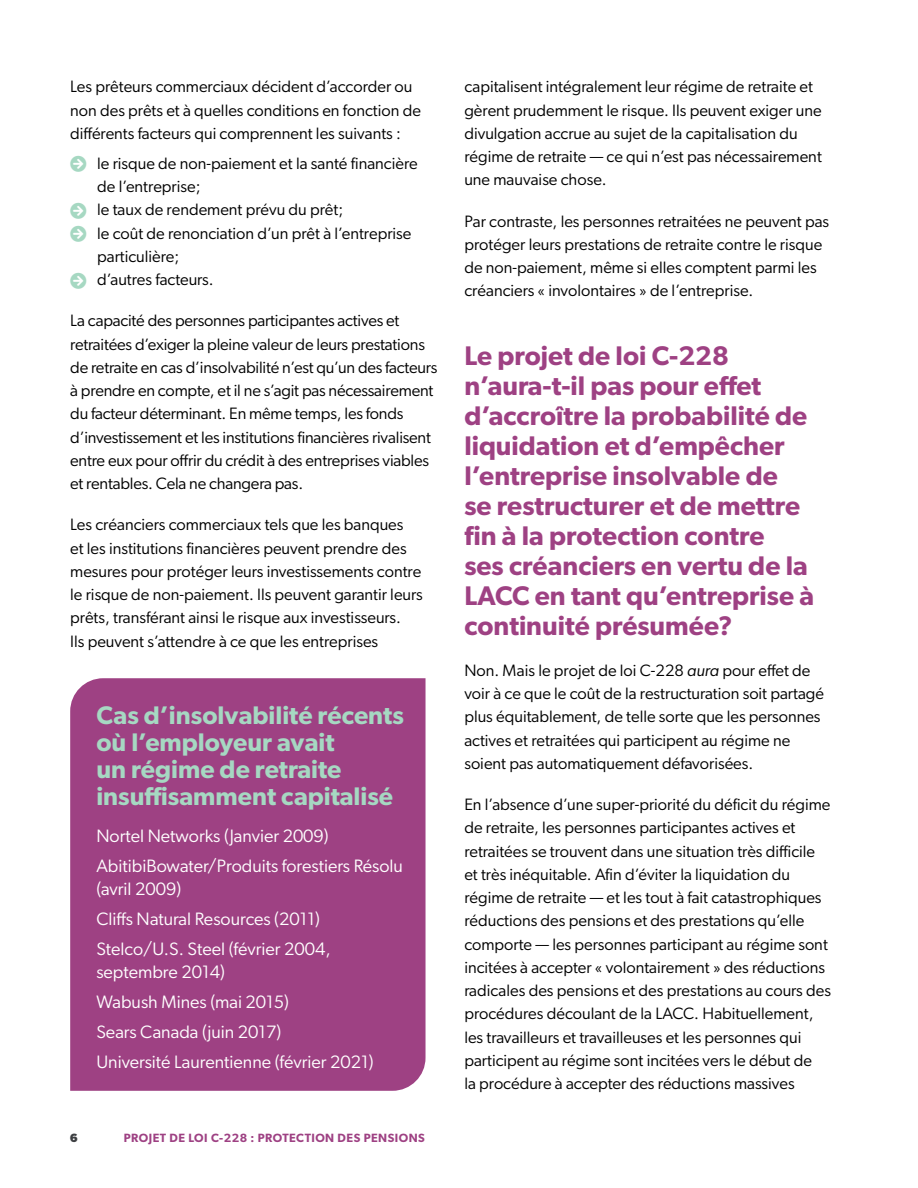
<style>
.page{position:relative;width:918px;height:1188px;background:#fff}
.page>*{position:absolute;margin:0;border:0;box-sizing:border-box;transform-origin:0 0}
.t1{font:600 27px/30px "Gibson";color:#9e4183}
.t2{font:600 25.5px/27px "Gibson";color:#a6d8c2}
.t3{font:18px/30px "Gibson";color:#fff}
.t4{font:16.5px/23.2px "Gibson";color:#000}
.t5{font:600 12px "Gibson";letter-spacing:.04em;color:#9e4183}
.t6{font:700 12px "Gibson";color:#3d3f42}
.s1{font-style:italic}
</style>
<div class="page">
<div style="left:70px;top:678px;width:356px;height:413px;background:#9e4183"></div>
<p class="t4" style="left:70px;top:75px;width:352px">Les prêteurs commerciaux décident d’accorder ou non des prêts et à quelles conditions en fonction de différents facteurs qui comprennent les suivants :</p>
<p class="t4" style="left:97px;top:151px;width:322px">le risque de non-paiement et la santé financière de l’entreprise;<br>le taux de rendement prévu du prêt;<br>le coût de renonciation d’un prêt à l’entreprise particulière;<br>d’autres facteurs.</p>
<p class="t4" style="left:70px;top:309px;width:369px">La capacité des personnes participantes actives et retraitées d’exiger la pleine valeur de leurs prestations de retraite en cas d’insolvabilité n’est qu’un des facteurs à prendre en compte, et il ne s’agit pas nécessairement du facteur déterminant. En même temps, les fonds d’investissement et les institutions financières rivalisent entre eux pour offrir du crédit à des entreprises viables et rentables. Cela ne changera pas.</p>
<p class="t4" style="left:70px;top:513px;width:354px">Les créanciers commerciaux tels que les banques<br>et les institutions financières peuvent prendre des mesures pour protéger leurs investissements contre le risque de non-paiement. Ils peuvent garantir leurs prêts, transférant ainsi le risque aux investisseurs.<br>Ils peuvent s’attendre à ce que les entreprises</p>
<h2 class="t2" style="left:96px;top:701px;width:309px">Cas d’insolvabilité récents où l’employeur avait<br>un régime de retraite insuffisamment capitalisé</h2>
<p class="t3" style="left:96px;top:820px;width:308px">Nortel Networks (Janvier 2009)<br>AbitibiBowater/Produits forestiers Résolu</p>
<p class="t3" style="left:96px;top:873px;width:236px">(avril 2009)<br>Cliffs Natural Resources (2011)<br>Stelco/U.S. Steel (février 2004,</p>
<p class="t3" style="left:96px;top:957px;width:279px">septembre 2014)<br>Wabush Mines (mai 2015)<br>Sears Canada (juin 2017)<br>Université Laurentienne (février 2021)</p>
<p class="t6" style="left:70px;top:1131px;width:9px">6</p>
<p class="t5" style="left:124px;top:1131px;width:303px">PROJET DE LOI C-228 : PROTECTION DES PENSIONS</p>
<p class="t4" style="left:464px;top:75px;width:359px">capitalisent intégralement leur régime de retraite et gèrent prudemment le risque. Ils peuvent exiger une divulgation accrue au sujet de la capitalisation du régime de retraite — ce qui n’est pas nécessairement une mauvaise chose.</p>
<p class="t4" style="left:464px;top:209px;width:366px">Par contraste, les personnes retraitées ne peuvent pas protéger leurs prestations de retraite contre le risque de non-paiement, même si elles comptent parmi les créanciers « involontaires » de l’entreprise.</p>
<p class="t1" style="left:464px;top:340px;width:351px">Le projet de loi C-228 n’aura-t-il pas pour effet d’accroître la probabilité de liquidation et d’empêcher l’entreprise insolvable de<br>se restructurer et de mettre fin à la protection contre<br>ses créanciers en vertu de la<br>LACC en tant qu’entreprise à continuité présumée?</p>
<p class="t4" style="left:464px;top:658px;width:361px">Non. Mais le projet de loi C-228 <span class="s1">aura</span> pour effet de voir à ce que le coût de la restructuration soit partagé plus équitablement, de telle sorte que les personnes actives et retraitées qui participent au régime ne soient pas automatiquement défavorisées.</p>
<p class="t4" style="left:464px;top:793px;width:368px">En l’absence d’une super-priorité du déficit du régime de retraite, les personnes participantes actives et retraitées se trouvent dans une situation très difficile et très inéquitable. Afin d’éviter la liquidation du régime de retraite — et les tout à fait catastrophiques réductions des pensions et des prestations qu’elle comporte — les personnes participant au régime sont incitées à accepter « volontairement » des réductions radicales des pensions et des prestations au cours des procédures découlant de la LACC. Habituellement, les travailleurs et travailleuses et les personnes qui participent au régime sont incitées vers le début de<br>la procédure à accepter des réductions massives</p>
</div>
